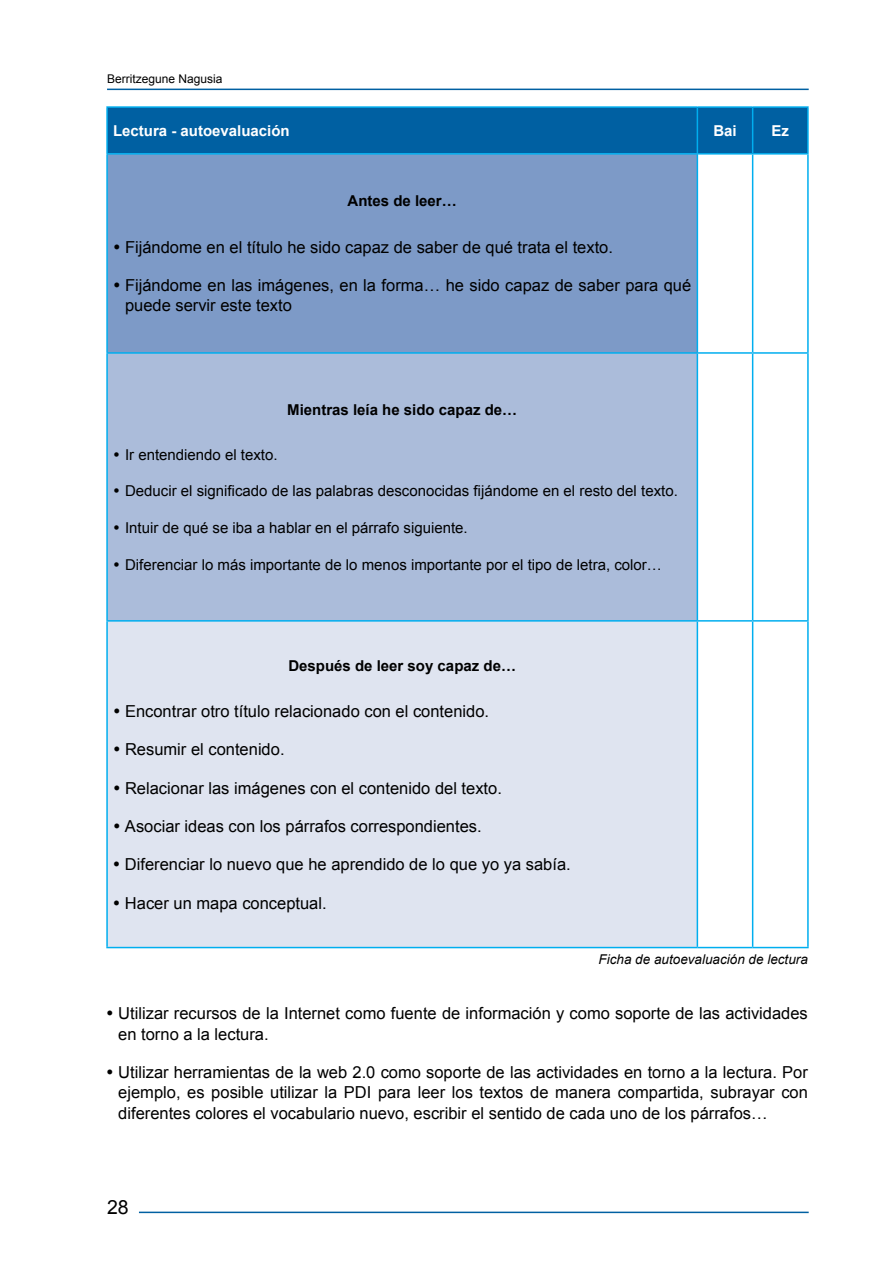
<style>
.page{position:relative;width:893px;height:1263px;background:#fff}
.page>*{position:absolute;margin:0;border:0;box-sizing:border-box;transform-origin:0 0}
.t1{font:19.5px "Arial";color:#000}
.t2{font:16.5px/20.4px "Arial";color:#000}
.t3{font:15px "Arial";color:#000}
.t4{font:700 15px "Arial";color:#000}
.t5{font:700 15px "Arial";color:#fff}
.t6{font:italic 13.5px "Arial";color:#000}
.t7{font:12px "Arial";color:#000}
</style>
<div class="page">
<hr style="left:107px;top:89px;width:702px;height:1px;background:#0060a2">
<hr style="left:139px;top:1211px;width:670px;height:2px;background:#0060a2">
<div style="left:108px;top:108px;width:699px;height:45px;background:#0060a2"></div>
<div style="left:107px;top:154px;width:590px;height:199px;background:#7d9ac7"></div>
<div style="left:107px;top:353px;width:590px;height:268px;background:#abbcda"></div>
<div style="left:107px;top:621px;width:590px;height:326px;background:#dfe4f0"></div>
<hr style="left:106px;top:106px;width:591px;height:2px;background:#00aeef">
<hr style="left:106px;top:108px;width:2px;height:45px;background:#00aeef">
<hr style="left:697px;top:106px;width:56px;height:2px;background:#00aeef">
<hr style="left:697px;top:108px;width:1px;height:45px;background:#00aeef">
<hr style="left:753px;top:106px;width:56px;height:2px;background:#00aeef">
<hr style="left:752px;top:108px;width:1px;height:45px;background:#00aeef">
<hr style="left:807px;top:108px;width:2px;height:45px;background:#00aeef">
<hr style="left:106px;top:153px;width:591px;height:2px;background:#00aeef">
<hr style="left:106px;top:155px;width:2px;height:197px;background:#00aeef">
<hr style="left:697px;top:153px;width:56px;height:2px;background:#00aeef">
<hr style="left:697px;top:155px;width:1px;height:197px;background:#00aeef">
<hr style="left:753px;top:153px;width:56px;height:2px;background:#00aeef">
<hr style="left:752px;top:155px;width:1px;height:197px;background:#00aeef">
<hr style="left:807px;top:155px;width:2px;height:197px;background:#00aeef">
<hr style="left:106px;top:352px;width:591px;height:2px;background:#00aeef">
<hr style="left:106px;top:354px;width:2px;height:266px;background:#00aeef">
<hr style="left:697px;top:352px;width:56px;height:2px;background:#00aeef">
<hr style="left:697px;top:354px;width:1px;height:266px;background:#00aeef">
<hr style="left:753px;top:352px;width:56px;height:2px;background:#00aeef">
<hr style="left:752px;top:354px;width:1px;height:266px;background:#00aeef">
<hr style="left:807px;top:354px;width:2px;height:266px;background:#00aeef">
<hr style="left:106px;top:620px;width:591px;height:2px;background:#00aeef">
<hr style="left:106px;top:622px;width:2px;height:325px;background:#00aeef">
<hr style="left:697px;top:620px;width:56px;height:2px;background:#00aeef">
<hr style="left:697px;top:622px;width:1px;height:325px;background:#00aeef">
<hr style="left:753px;top:620px;width:56px;height:2px;background:#00aeef">
<hr style="left:752px;top:622px;width:1px;height:325px;background:#00aeef">
<hr style="left:807px;top:622px;width:2px;height:325px;background:#00aeef">
<hr style="left:106px;top:947px;width:591px;height:1px;background:#00aeef">
<hr style="left:697px;top:947px;width:56px;height:1px;background:#00aeef">
<hr style="left:753px;top:947px;width:56px;height:1px;background:#00aeef">
<p class="t7" style="left:107px;top:71px;width:117px">Berritzegune Nagusia</p>
<p class="t5" style="left:113px;top:121px;width:178px">Lectura - autoevaluación</p>
<p class="t5" style="left:713px;top:121px;width:25px">Bai</p>
<p class="t5" style="left:771px;top:121px;width:19px">Ez</p>
<p class="t4" style="left:348px;top:191px;width:111px">Antes de leer…</p>
<p class="t2" style="left:125px;top:237px;width:489px">Fijándome en el título he sido capaz de saber de qué trata el texto.</p>
<p class="t2" style="left:125px;top:275px;width:568px">Fijándome en las imágenes, en la forma… he sido capaz de saber para qué puede servir este texto</p>
<p class="t4" style="left:287px;top:399px;width:232px">Mientras leía he sido capaz de…</p>
<p class="t3" style="left:125px;top:444px;width:154px">Ir entendiendo el texto.</p>
<p class="t3" style="left:125px;top:481px;width:554px">Deducir el significado de las palabras desconocidas fijándome en el resto del texto.</p>
<p class="t3" style="left:125px;top:518px;width:344px">Intuir de qué se iba a hablar en el párrafo siguiente.</p>
<p class="t3" style="left:125px;top:555px;width:538px">Diferenciar lo más importante de lo menos importante por el tipo de letra, color…</p>
<p class="t4" style="left:288px;top:655px;width:229px">Después de leer soy capaz de…</p>
<p class="t2" style="left:125px;top:701px;width:366px">Encontrar otro título relacionado con el contenido.</p>
<p class="t2" style="left:125px;top:739px;width:161px">Resumir el contenido.</p>
<p class="t2" style="left:125px;top:778px;width:378px">Relacionar las imágenes con el contenido del texto.</p>
<p class="t2" style="left:125px;top:816px;width:358px">Asociar ideas con los párrafos correspondientes.</p>
<p class="t2" style="left:125px;top:854px;width:447px">Diferenciar lo nuevo que he aprendido de lo que yo ya sabía.</p>
<p class="t2" style="left:125px;top:893px;width:203px">Hacer un mapa conceptual.</p>
<p class="t6" style="left:598px;top:951px;width:211px">Ficha de autoevaluación de lectura</p>
<p class="t2" style="left:118px;top:1003px;width:691px">Utilizar recursos de la Internet como fuente de información y como soporte de las actividades en torno a la lectura.</p>
<p class="t2" style="left:118px;top:1062px;width:691px;text-align:justify">Utilizar herramientas de la web 2.0 como soporte de las actividades en torno a la lectura. Por ejemplo, es posible utilizar la PDI para leer los textos de manera compartida, subrayar con diferentes colores el vocabulario nuevo, escribir el sentido de cada uno de los párrafos…</p>
<p class="t1" style="left:107px;top:1194px;width:23px">28</p>
</div>
